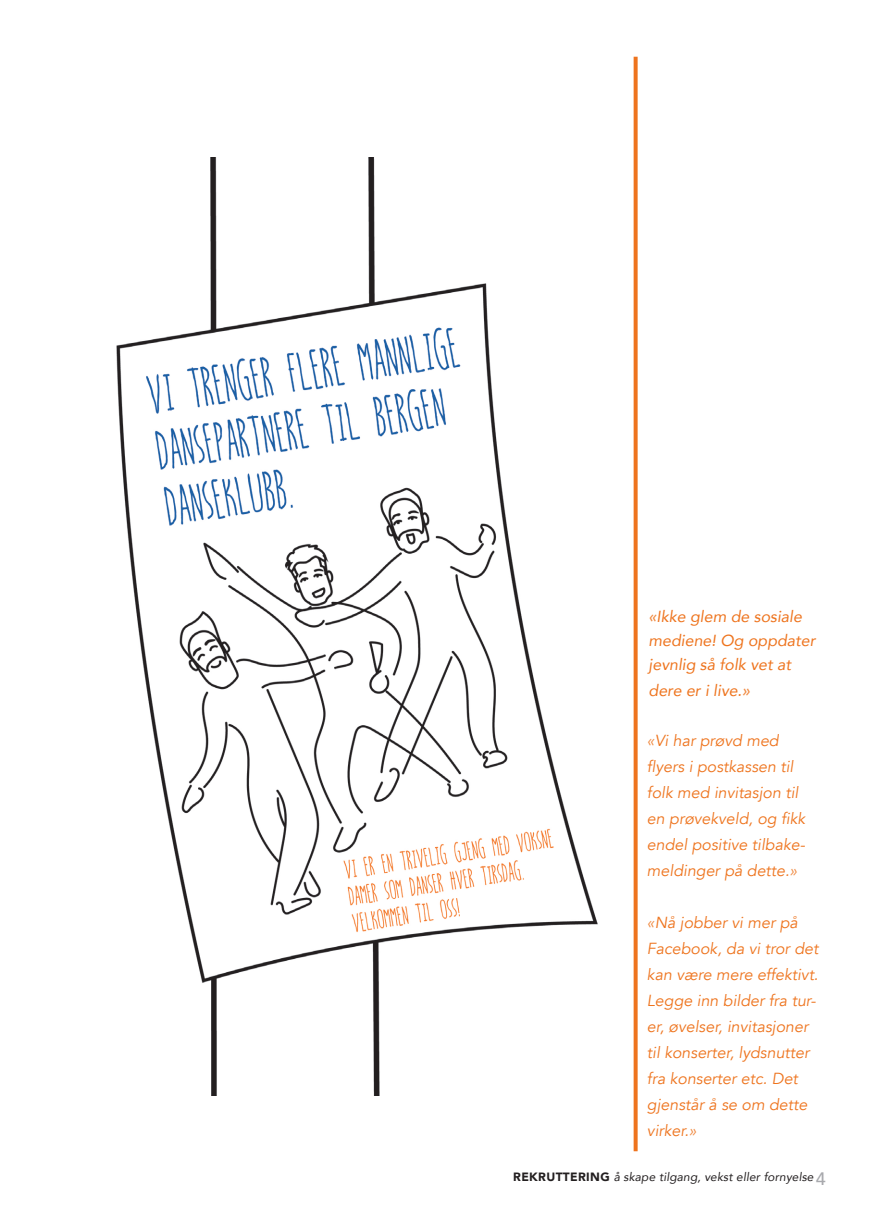
<style>
.page{position:relative;width:874px;height:1225px;background:#fff}
.page>*{position:absolute;margin:0;border:0;box-sizing:border-box;transform-origin:0 0}
.t1{font:italic 16px/26px "Avenir";color:#ee741e}
.t2{font:italic 16px/24px "Avenir";color:#ee741e}
.t3{font:italic 12px "Avenir";letter-spacing:.01em;color:#231f20}
.s1{font-weight:500;color:#f08940}
.s2{color:#f08940}
.s3{font-weight:900;font-style:normal}
.s4{font-weight:500;font-style:normal;font-size:18px;color:#a8a9ad}
</style>
<div class="page">
<svg style="left:633px;top:57px;width:4px;height:1094px;background:#f08941"></svg>
<img style="left:116px;top:157px;width:482px;height:938px">
<p class="t2" style="left:648px;top:604px;width:168px"><span class="s1">«</span>Ikke glem de sosiale mediene! Og oppdater jevnlig så folk vet at</p>
<p class="t2" style="left:648px;top:678px;width:103px">dere er i live.<span class="s1">»</span></p>
<p class="t1" style="left:646px;top:727px;width:159px"><span class="s2">«</span>Vi har prøvd med flyers i postkassen til folk med invitasjon til en prøvekveld, og fikk endel positive tilbake&shy;meldinger på dette.<span class="s2">»</span></p>
<p class="t1" style="left:646px;top:909px;width:173px"><span class="s2">«</span>Nå jobber vi mer på<br>Facebook, da vi tror det kan være mere effektivt.<br>Legge inn bilder fra tur&shy;er, øvelser, invitasjoner til konserter, lydsnutter fra konserter etc. Det gjenstår å se om dette virker.<span class="s2">»</span></p>
<p class="t3" style="left:513px;top:1169px;width:314px"><span class="s3">REKRUTTERING</span> å skape tilgang, vekst eller fornyelse <span class="s4">4</span></p>
</div>
